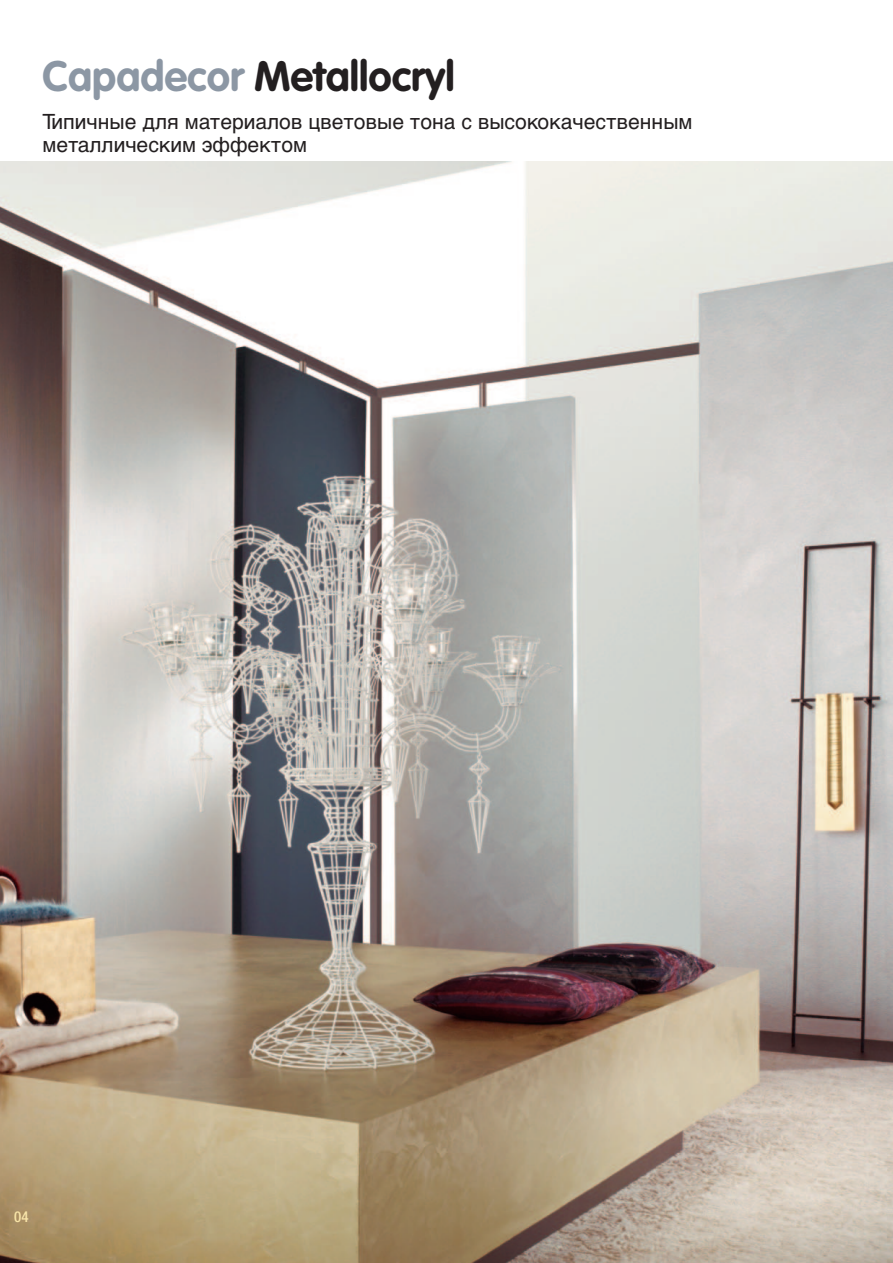
<style>
.page{position:relative;width:893px;height:1263px;background:#fff}
.page>*{position:absolute;margin:0;border:0;box-sizing:border-box;transform-origin:0 0}
.t1{font:700 42px "VAG Rounded";color:#231f20}
.t2{font:21px/23.2px "Helvetica Cyr Upright";color:#231f20}
.t3{font:500 condensed 15px "Helvetica Neue";color:#f8e4a8}
.s1{color:#8c97a4}
</style>
<div class="page">
<img style="left:0;top:162px;width:892px;height:1101px">
<h1 class="t1" style="left:43px;top:59px;width:414px"><span class="s1">Capadecor</span> Metallocryl</h1>
<p class="t2" style="left:43px;top:112px;width:651px">Типичные для материалов цветовые тона с высококачественным металлическим эффектом</p>
<p class="t3" style="left:14px;top:1212px;width:16px">04</p>
</div>
